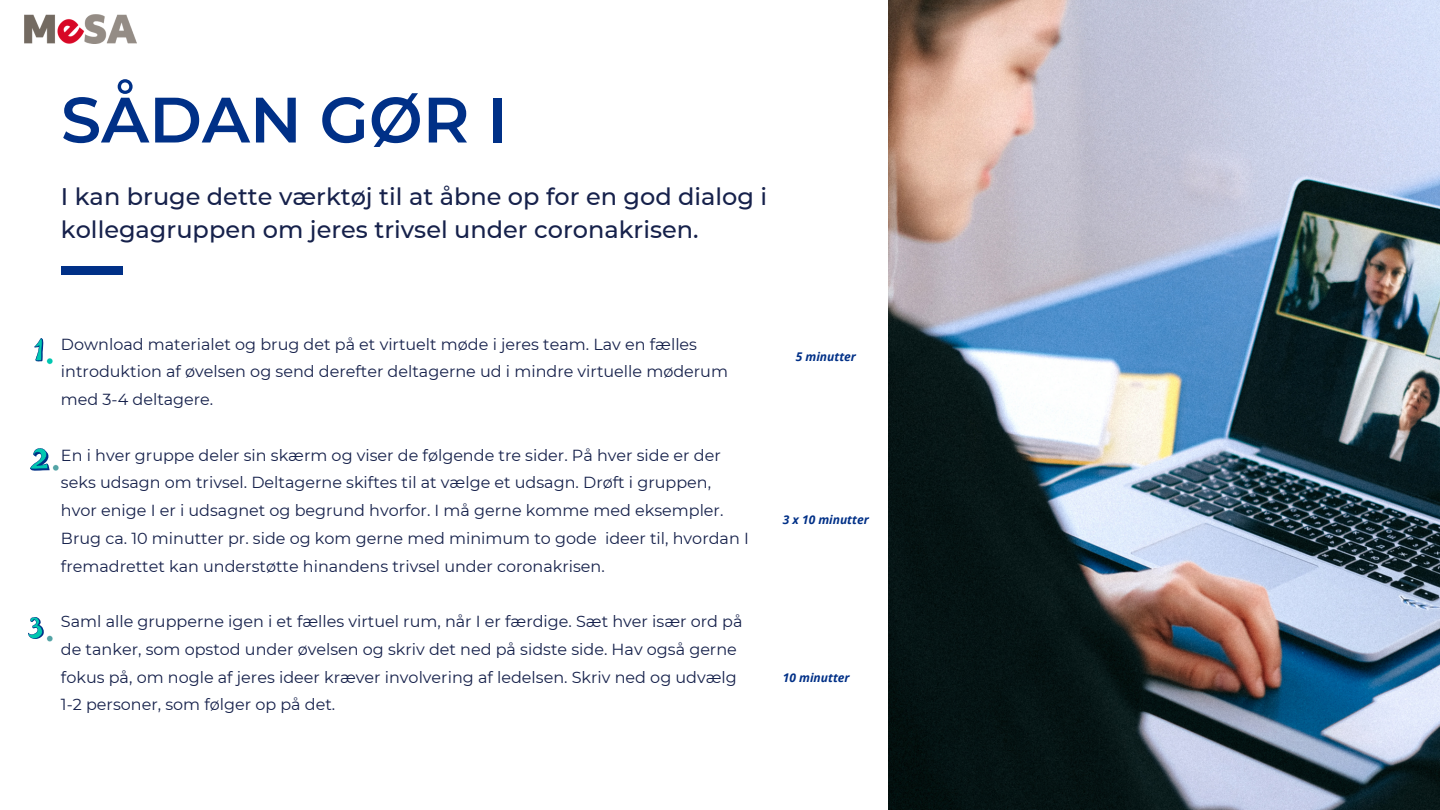
<style>
.page{position:relative;width:1440px;height:810px;background:#fff}
.page>*{position:absolute;margin:0;border:0;box-sizing:border-box;transform-origin:0 0}
.t1{font:600 64px "Montserrat";color:#003087}
.t2{font:500 24px/33px "Montserrat";color:#16214b}
.t3{font:16px/27.8px "Montserrat";color:#16214b}
.t4{font:italic 700 12px "Open Sans";color:#003087}
</style>
<div class="page">
<div style="left:61px;top:266px;width:61px;height:8px;background:#003087"></div>
<svg style="left:34px;top:338px;width:19px;height:26px"></svg>
<svg style="left:30px;top:448px;width:29px;height:23px"></svg>
<svg style="left:28px;top:617px;width:25px;height:25px"></svg>
<img style="left:25px;top:15px;width:112px;height:28px">
<img style="left:889px;top:0;width:551px;height:810px">
<p class="t1" style="left:61px;top:81px;width:448px">SÅDAN GØR I</p>
<p class="t2" style="left:61px;top:180px;width:708px">I kan bruge dette værktøj til at åbne op for en god dialog i kollegagruppen om jeres trivsel under coronakrisen.</p>
<p class="t3" style="left:61px;top:330px;width:669px">Download materialet og brug det på et virtuelt møde i jeres team. Lav en fælles introduktion af øvelsen og send derefter deltagerne ud i mindre virtuelle møderum med 3-4 deltagere.</p>
<p class="t3" style="left:61px;top:441px;width:689px">En i hver gruppe deler sin skærm og viser de følgende tre sider. På hver side er der seks udsagn om trivsel. Deltagerne skiftes til at vælge et udsagn. Drøft i gruppen, hvor enige I er i udsagnet og begrund hvorfor. I må gerne komme med eksempler.<br>Brug ca. 10 minutter pr. side og kom gerne med minimum to gode ideer til, hvordan I fremadrettet kan understøtte hinandens trivsel under coronakrisen.</p>
<p class="t3" style="left:61px;top:607px;width:683px">Saml alle grupperne igen i et fælles virtuel rum, når I er færdige. Sæt hver især ord på de tanker, som opstod under øvelsen og skriv det ned på sidste side. Hav også gerne fokus på, om nogle af jeres ideer kræver involvering af ledelsen. Skriv ned og udvælg 1-2 personer, som følger op på det.</p>
<p class="t4" style="left:796px;top:348px;width:62px">5 minutter</p>
<p class="t4" style="left:783px;top:511px;width:87px">3 x 10 minutter</p>
<p class="t4" style="left:783px;top:669px;width:68px">10 minutter</p>
</div>
